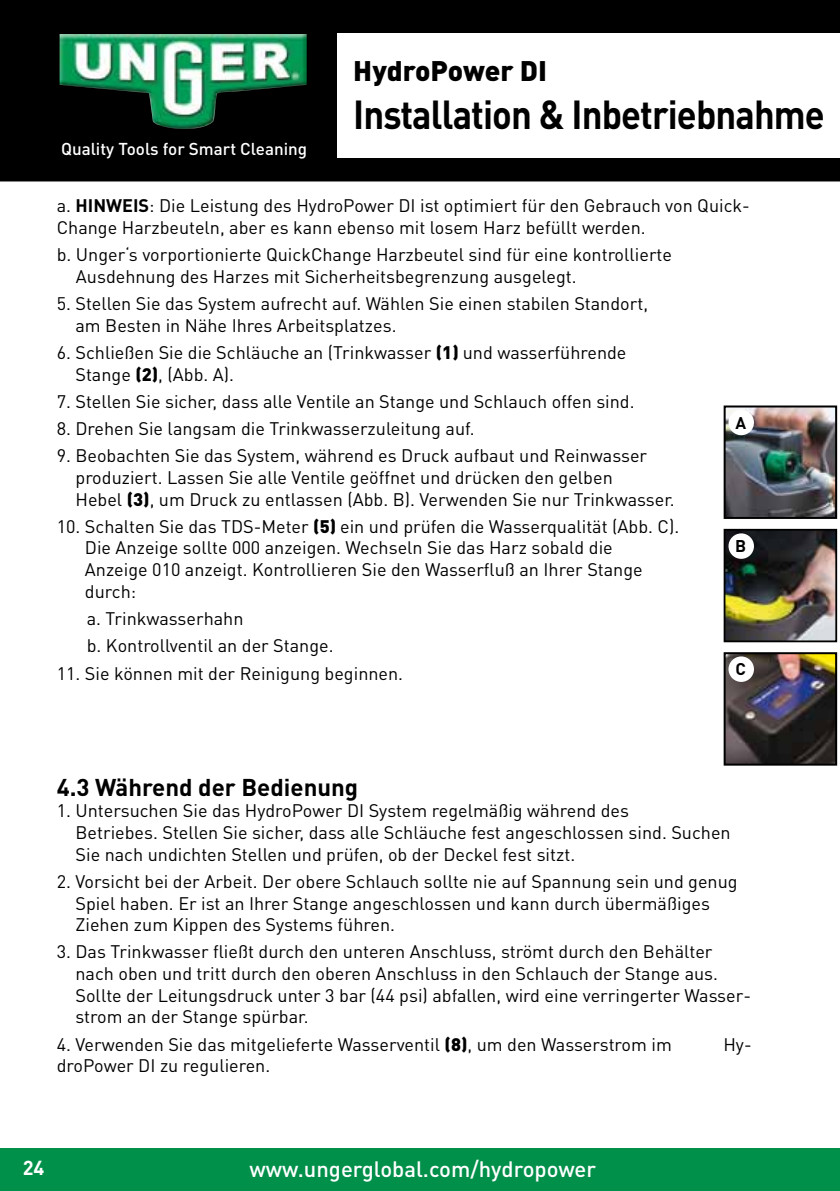
<style>
.page{position:relative;width:840px;height:1191px;background:#fff}
.page>*{position:absolute;margin:0;border:0;box-sizing:border-box;transform-origin:0 0}
.t1{font:700 40px "DIN Pro";letter-spacing:-.025em;color:#000;scale:.91 1}
.t2{font:900 28px "DIN Pro";color:#000}
.t3{font:700 24px "DIN Pro";color:#000}
.t4{font:500 22px "DIN Pro";color:#fff}
.t5{font:700 20px "DIN Pro";color:#fff}
.t6{font:18px/21.6px "DIN Pro";color:#000}
.t7{font:500 17px "DIN Pro";color:#fff}
.t8{font:700 16.8px "DIN Pro";color:#000}
.s1{font-weight:700}
.s2{font-weight:900}
</style>
<div class="page">
<div style="left:0;top:0;width:839px;height:181px;background:#000"></div>
<div style="left:0;top:1148px;width:839px;height:43px;background:#00904a"></div>
<img style="left:60px;top:34px;width:246px;height:96px">
<div style="left:337px;top:34px;width:502px;height:124px;background:#fff"></div>
<img style="left:726px;top:408px;width:107px;height:108px">
<div style="left:723px;top:405px;width:113px;height:114px;border:2px solid #000"></div>
<img style="left:726px;top:532px;width:107px;height:107px">
<div style="left:723px;top:529px;width:113px;height:113px;border:2px solid #000"></div>
<img style="left:726px;top:655px;width:107px;height:107px">
<div style="left:723px;top:652px;width:113px;height:113px;border:2px solid #000"></div>
<div style="left:728px;top:410px;width:25px;height:25px;background:#fff;border-radius:50%"></div>
<div style="left:728px;top:533px;width:25px;height:26px;background:#fff;border-radius:50%"></div>
<div style="left:728px;top:656px;width:25px;height:26px;background:#fff;border-radius:50%"></div>
<p class="t7" style="left:61px;top:137px;width:247px">Quality Tools for Smart Cleaning</p>
<h2 class="t2" style="left:353px;top:52px;width:195px">HydroPower DI</h2>
<h1 class="t1" style="left:353px;top:87px;width:519px">Installation &amp; Inbetriebnahme</h1>
<p class="t6" style="left:57px;top:194px;width:694px">a. <span class="s1">HINWEIS</span>: Die Leistung des HydroPower DI ist optimiert für den Gebrauch von Quick-<br>Change Harzbeuteln, aber es kann ebenso mit losem Harz befüllt werden.</p>
<p class="t6" style="left:76px;top:243px;width:597px;text-indent:-19px">b. Unger‘s vorportionierte QuickChange Harzbeutel sind für eine kontrollierte<br>Ausdehnung des Harzes mit Sicherheitsbegrenzung ausgelegt.</p>
<p class="t6" style="left:75px;top:292px;width:573px;text-indent:-19px">5. Stellen Sie das System aufrecht auf. Wählen Sie einen stabilen Standort, am Besten in Nähe Ihres Arbeitsplatzes.</p>
<p class="t6" style="left:75px;top:341px;width:552px;text-indent:-19px">6. Schließen Sie die Schläuche an (Trinkwasser <span class="s2">(1)</span> und wasserführende<br>Stange <span class="s2">(2)</span>, (Abb. A).</p>
<p class="t6" style="left:57px;top:390px;width:579px">7. Stellen Sie sicher, dass alle Ventile an Stange und Schlauch offen sind.</p>
<p class="t6" style="left:57px;top:417px;width:419px">8. Drehen Sie langsam die Trinkwasserzuleitung auf.</p>
<p class="t6" style="left:75px;top:444px;width:600px;text-indent:-19px">9. Beobachten Sie das System, während es Druck aufbaut und Reinwasser produziert. Lassen Sie alle Ventile geöffnet und drücken den gelben<br>Hebel <span class="s2">(3)</span>, um Druck zu entlassen (Abb. B). Verwenden Sie nur Trinkwasser.</p>
<p class="t6" style="left:85px;top:515px;width:595px;text-indent:-28px">10. Schalten Sie das TDS-Meter <span class="s2">(5)</span> ein und prüfen die Wasserqualität (Abb. C).<br>Die Anzeige sollte 000 anzeigen. Wechseln Sie das Harz sobald die Anzeige 010 anzeigt. Kontrollieren Sie den Wasserfluß an Ihrer Stange durch:</p>
<p class="t6" style="left:87px;top:604px;width:248px;line-height:27.2px">a. Trinkwasserhahn<br>b. Kontrollventil an der Stange.</p>
<p class="t6" style="left:57px;top:661px;width:347px">11. Sie können mit der Reinigung beginnen.</p>
<p class="t8" style="left:735px;top:411px;width:12px">A</p>
<p class="t8" style="left:734px;top:535px;width:13px">B</p>
<p class="t8" style="left:735px;top:658px;width:12px">C</p>
<h3 class="t3" style="left:57px;top:771px;width:303px">4.3 Während der Bedienung</h3>
<p class="t6" style="left:75px;top:799px;width:656px;text-indent:-19px">1. Untersuchen Sie das HydroPower DI System regelmäßig während des<br>Betriebes. Stellen Sie sicher, dass alle Schläuche fest angeschlossen sind. Suchen<br>Sie nach undichten Stellen und prüfen, ob der Deckel fest sitzt.</p>
<p class="t6" style="left:75px;top:870px;width:663px;text-indent:-19px">2. Vorsicht bei der Arbeit. Der obere Schlauch sollte nie auf Spannung sein und genug<br>Spiel haben. Er ist an Ihrer Stange angeschlossen und kann durch übermäßiges<br>Ziehen zum Kippen des Systems führen.</p>
<p class="t6" style="left:75px;top:940px;width:676px;text-indent:-19px">3. Das Trinkwasser fließt durch den unteren Anschluss, strömt durch den Behälter nach oben und tritt durch den oberen Anschluss in den Schlauch der Stange aus.<br>Sollte der Leitungsdruck unter 3 bar (44 psi) abfallen, wird eine verringerter Wasser&shy;strom an der Stange spürbar.</p>
<p class="t6" style="left:57px;top:1032px;width:616px">4. Verwenden Sie das mitgelieferte Wasserventil <span class="s2">(8)</span>, um den Wasserstrom im</p>
<p class="t6" style="left:723px;top:1032px;width:30px">Hy-</p>
<p class="t6" style="left:57px;top:1054px;width:215px">droPower DI zu regulieren.</p>
<p class="t5" style="left:23px;top:1154px;width:23px">24</p>
<p class="t4" style="left:249px;top:1153px;width:348px">www.ungerglobal.com/hydropower</p>
</div>
